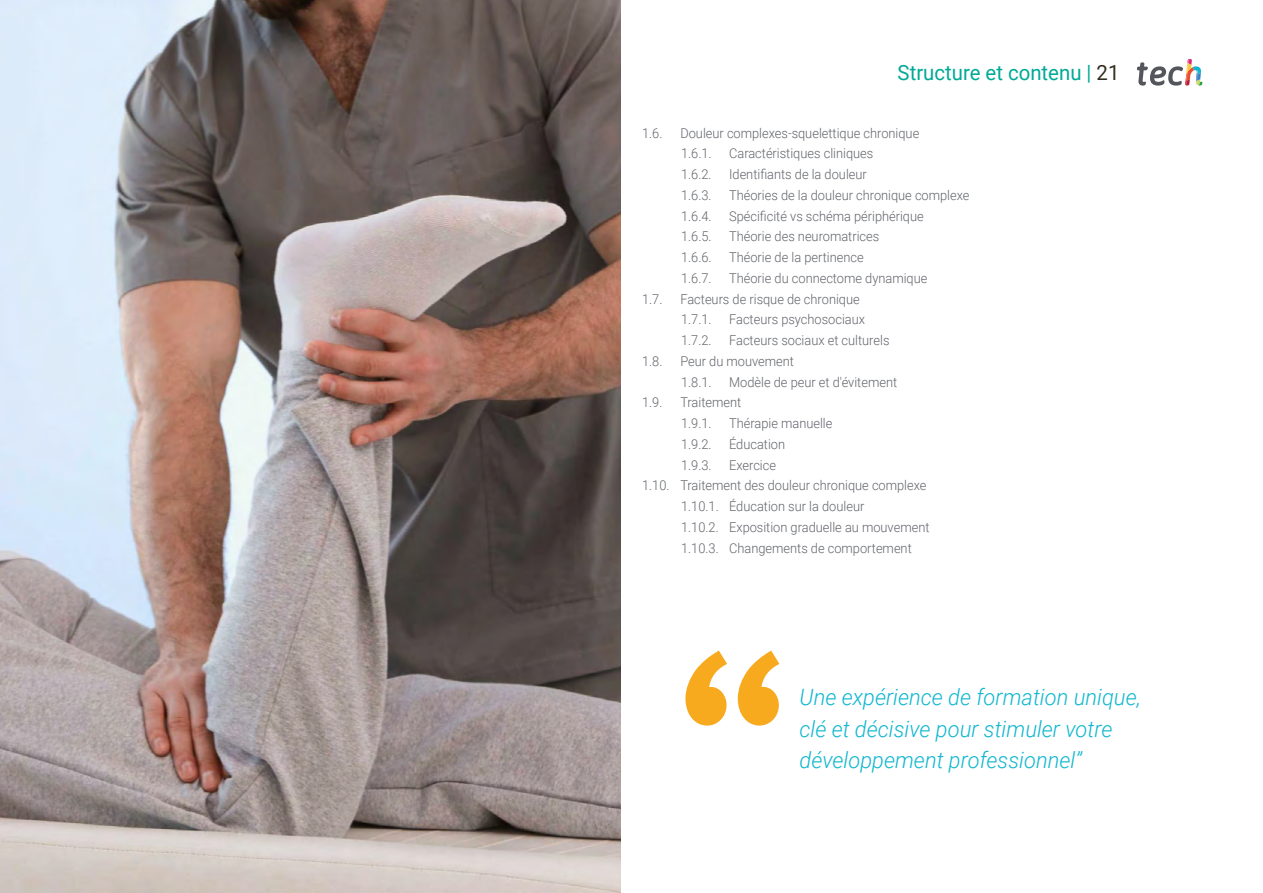
<style>
.page{position:relative;width:1263px;height:893px;background:#fff}
.page>*{position:absolute;margin:0;border:0;box-sizing:border-box;transform-origin:0 0}
.t1{font:italic 300 22.5px/31.5px "Roboto";color:#0fb6cf}
.t2{font:21px "Roboto";color:#00a996}
.t3{font:300 13.5px/20.7px "Roboto";color:#61646a;scale:.95 1}
.s1{color:#312e20}
</style>
<div class="page">
<img style="left:0;top:0;width:621px;height:893px">
<svg style="left:1137px;top:59px;width:65px;height:27px"></svg>
<svg style="left:685px;top:650px;width:95px;height:76px"></svg>
<h2 class="t2" style="left:898px;top:57px;width:223px">Structure et contenu | <span class="s1">21</span></h2>
<p class="t3" style="left:642px;top:122px;width:23px">1.6.</p>
<p class="t3" style="left:680px;top:122px;width:253px">Douleur complexes-squelettique chronique<br>1.6.1.</p>
<p class="t3" style="left:729px;top:143px;width:153px">Caractéristiques cliniques</p>
<p class="t3" style="left:681px;top:164px;width:34px">1.6.2.</p>
<p class="t3" style="left:729px;top:164px;width:146px">Identifiants de la douleur</p>
<p class="t3" style="left:681px;top:184px;width:34px">1.6.3.</p>
<p class="t3" style="left:729px;top:184px;width:255px">Théories de la douleur chronique complexe</p>
<p class="t3" style="left:681px;top:205px;width:34px">1.6.4.</p>
<p class="t3" style="left:729px;top:205px;width:206px">Spécificité vs schéma périphérique</p>
<p class="t3" style="left:681px;top:226px;width:34px">1.6.5.</p>
<p class="t3" style="left:729px;top:226px;width:160px">Théorie des neuromatrices</p>
<p class="t3" style="left:681px;top:247px;width:34px">1.6.6.</p>
<p class="t3" style="left:729px;top:247px;width:143px">Théorie de la pertinence</p>
<p class="t3" style="left:681px;top:267px;width:34px">1.6.7.</p>
<p class="t3" style="left:729px;top:267px;width:210px">Théorie du connectome dynamique</p>
<p class="t3" style="left:642px;top:288px;width:23px">1.7.</p>
<p class="t3" style="left:680px;top:288px;width:190px">Facteurs de risque de chronique<br>1.7.1.</p>
<p class="t3" style="left:729px;top:309px;width:145px">Facteurs psychosociaux</p>
<p class="t3" style="left:681px;top:330px;width:34px">1.7.2.</p>
<p class="t3" style="left:729px;top:330px;width:170px">Facteurs sociaux et culturels</p>
<p class="t3" style="left:642px;top:350px;width:23px">1.8.</p>
<p class="t3" style="left:680px;top:350px;width:121px">Peur du mouvement<br>1.8.1.</p>
<p class="t3" style="left:729px;top:371px;width:178px">Modèle de peur et d'évitement</p>
<p class="t3" style="left:642px;top:392px;width:23px">1.9.</p>
<p class="t3" style="left:680px;top:392px;width:66px">Traitement<br>1.9.1.</p>
<p class="t3" style="left:729px;top:413px;width:110px">Thérapie manuelle</p>
<p class="t3" style="left:681px;top:433px;width:34px">1.9.2.</p>
<p class="t3" style="left:729px;top:433px;width:60px">Éducation</p>
<p class="t3" style="left:681px;top:454px;width:34px">1.9.3.</p>
<p class="t3" style="left:729px;top:454px;width:51px">Exercice</p>
<p class="t3" style="left:642px;top:475px;width:301px">1.10. Traitement des douleur chronique complexe</p>
<p class="t3" style="left:681px;top:496px;width:194px">1.10.1. Éducation sur la douleur</p>
<p class="t3" style="left:681px;top:516px;width:263px">1.10.2. Exposition graduelle au mouvement</p>
<p class="t3" style="left:681px;top:537px;width:244px">1.10.3. Changements de comportement</p>
<h1 class="t1" style="left:800px;top:680px;width:343px">Une expérience de formation unique, clé et décisive pour stimuler votre développement professionnel”</h1>
</div>
